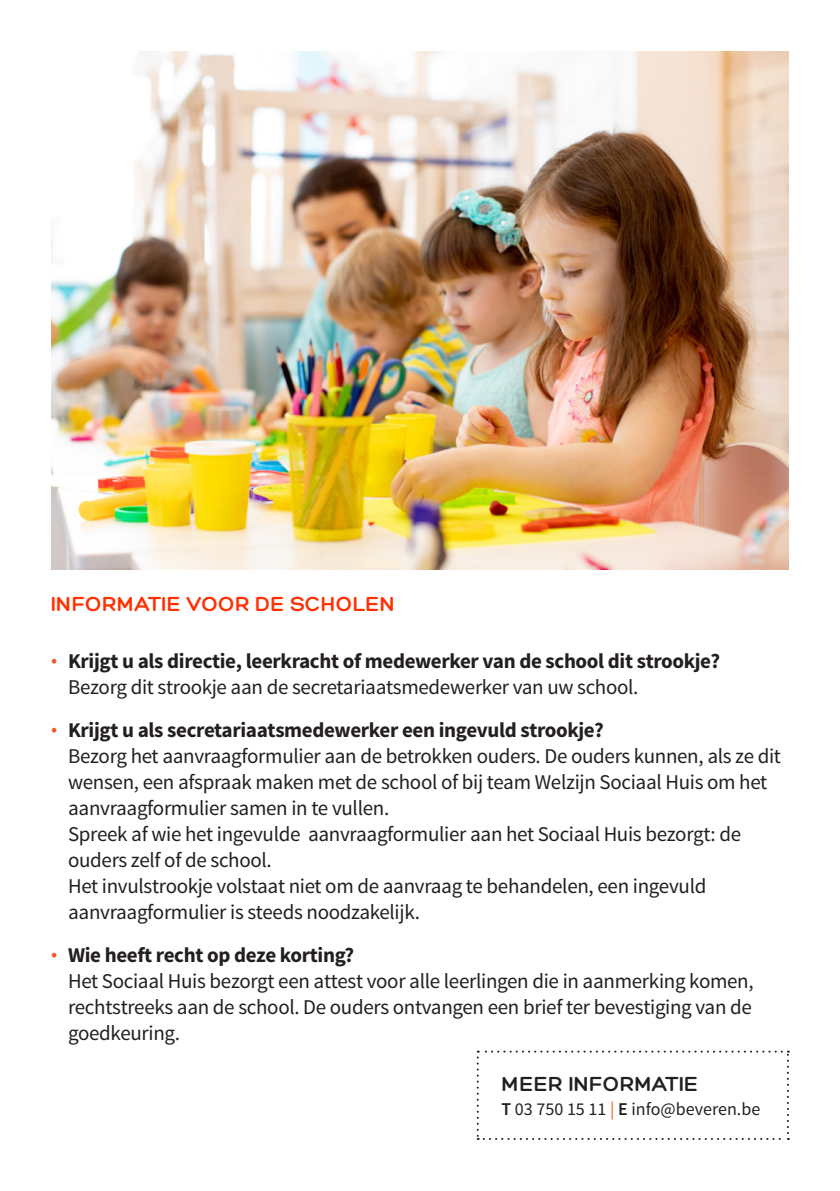
<style>
.page{position:relative;width:840px;height:1191px;background:#fff}
.page>*{position:absolute;margin:0;border:0;box-sizing:border-box;transform-origin:0 0}
.t1{font:700 22px "Hero";letter-spacing:.01em;color:#ff3002}
.FLYER_A5_subtitel_01{font:700 22px "Hero";letter-spacing:.01em;color:#231f20}
.t2{font:21px/26px "Source Sans Pro";letter-spacing:-.015em;color:#231f20}
.t3{font:700 21px/26px "Source Sans Pro";letter-spacing:-.015em;color:#231f20}
.FLYER_A5_contact_03{font:18px "Source Sans Pro";color:#231f20}
.s1{font-weight:300;font-size:22px;color:#f15623}
.s2{font-weight:400}
.s3{font-weight:700}
.s4{font-weight:600}
.s5{color:#f15623}
</style>
<div class="page">
<svg style="left:476px;top:1050px;width:312px;height:90px"></svg>
<img style="left:51px;top:51px;width:737px;height:519px">
<p class="t1" style="left:51px;top:592px;width:345px">INFORMATIE VOOR DE SCHOLEN</p>
<p class="t3" style="left:68px;top:649px;width:653px;text-indent:-17px"><span class="s1">•</span> Krijgt u als directie, leerkracht of medewerker van de school dit strookje?<br><span class="s2">Bezorg dit strookje aan de secretariaatsmedewerker van uw school.</span></p>
<p class="t2" style="left:68px;top:717px;width:714px;text-indent:-17px"><span class="s1">•</span> <span class="s3">Krijgt u als secretariaatsmedewerker een ingevuld strookje?<br></span>Bezorg het aanvraagformulier aan de betrokken ouders. De ouders kunnen, als ze dit wensen, een afspraak maken met de school of bij team Welzijn Sociaal Huis om het aanvraagformulier samen in te vullen.<br>Spreek af wie het ingevulde aanvraagformulier aan het Sociaal Huis bezorgt: de ouders zelf of de school.<br>Het invulstrookje volstaat niet om de aanvraag te behandelen, een ingevuld aanvraagformulier is steeds noodzakelijk.</p>
<p class="t2" style="left:68px;top:942px;width:686px;text-indent:-17px"><span class="s1">•</span> <span class="s3">Wie heeft recht op deze korting?<br></span>Het Sociaal Huis bezorgt een attest voor alle leerlingen die in aanmerking komen, rechtstreeks aan de school. De ouders ontvangen een brief ter bevestiging van de goedkeuring.</p>
<p class="FLYER_A5_subtitel_01" style="left:501px;top:1072px;width:198px">MEER INFORMATIE</p>
<p class="FLYER_A5_contact_03" style="left:501px;top:1098px;width:260px"><span class="s4">T</span> 03 750 15 11 <span class="s5">|</span> <span class="s4">E</span> info@beveren.be</p>
</div>
